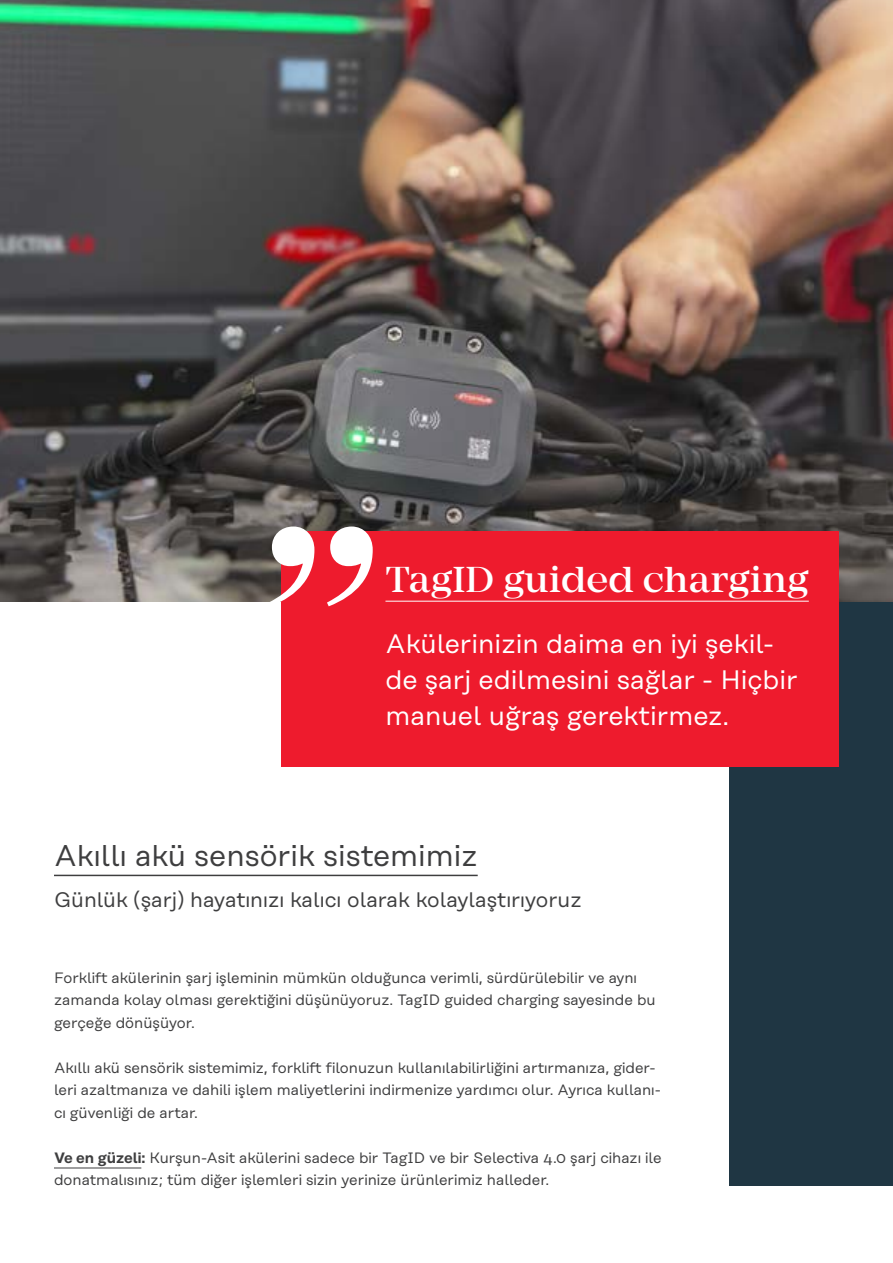
<style>
.page{position:relative;width:893px;height:1263px;background:#fff}
.page>*{position:absolute;margin:0;border:0;box-sizing:border-box;transform-origin:0 0}
.t1{font:500 37.5px "Mirador";color:#fff}
.t2{font:30px "Rational Text";color:#3e3e3f}
.t3{font:26.7px/36px "Rational Text";color:#fff}
.t4{font:21px "Rational Text";color:#3e3e3f}
.t5{font:15px/22.5px "Rational Text";color:#3e3e3f}
.s1{font-weight:600}
</style>
<div class="page">
<div style="left:729px;top:567px;width:164px;height:618px;background:#1f3643"></div>
<hr style="left:54px;top:1167px;width:87px;height:1px;background:#3e3e3f">
<hr style="left:54px;top:875px;width:424px;height:1px;background:#3e3e3f">
<img style="left:0;top:0;width:893px;height:601px">
<div style="left:282px;top:531px;width:557px;height:236px;background:#ee1b2d"></div>
<hr style="left:385px;top:601px;width:424px;height:1px;background:#fff">
<svg style="left:269px;top:526px;width:104px;height:80px"></svg>
<h1 class="t1" style="left:385px;top:558px;width:425px">TagID guided charging</h1>
<h3 class="t3" style="left:385px;top:626px;width:414px">Akülerinizin daima en iyi şekil&shy;de şarj edilmesini sağlar - Hiçbir manuel uğraş gerektirmez.</h3>
<h2 class="t2" style="left:54px;top:839px;width:425px">Akıllı akü sensörik sistemimiz</h2>
<h3 class="t4" style="left:54px;top:888px;width:529px">Günlük (şarj) hayatınızı kalıcı olarak kolaylaştırıyoruz</h3>
<p class="t5" style="left:54px;top:966px;width:603px">Forklift akülerinin şarj işleminin mümkün olduğunca verimli, sürdürülebilir ve aynı zamanda kolay olması gerektiğini düşünüyoruz. TagID guided charging sayesinde bu gerçeğe dönüşüyor.</p>
<p class="t5" style="left:54px;top:1056px;width:608px">Akıllı akü sensörik sistemimiz, forklift filonuzun kullanılabilirliğini artırmanıza, gider&shy;leri azaltmanıza ve dahili işlem maliyetlerini indirmenize yardımcı olur. Ayrıca kullanı&shy;cı güvenliği de artar.</p>
<p class="t5" style="left:54px;top:1146px;width:609px"><span class="s1">Ve en güzeli:</span> Kurşun-Asit akülerini sadece bir TagID ve bir Selectiva 4.0 şarj cihazı ile donatmalısınız; tüm diğer işlemleri sizin yerinize ürünlerimiz halleder.</p>
</div>
